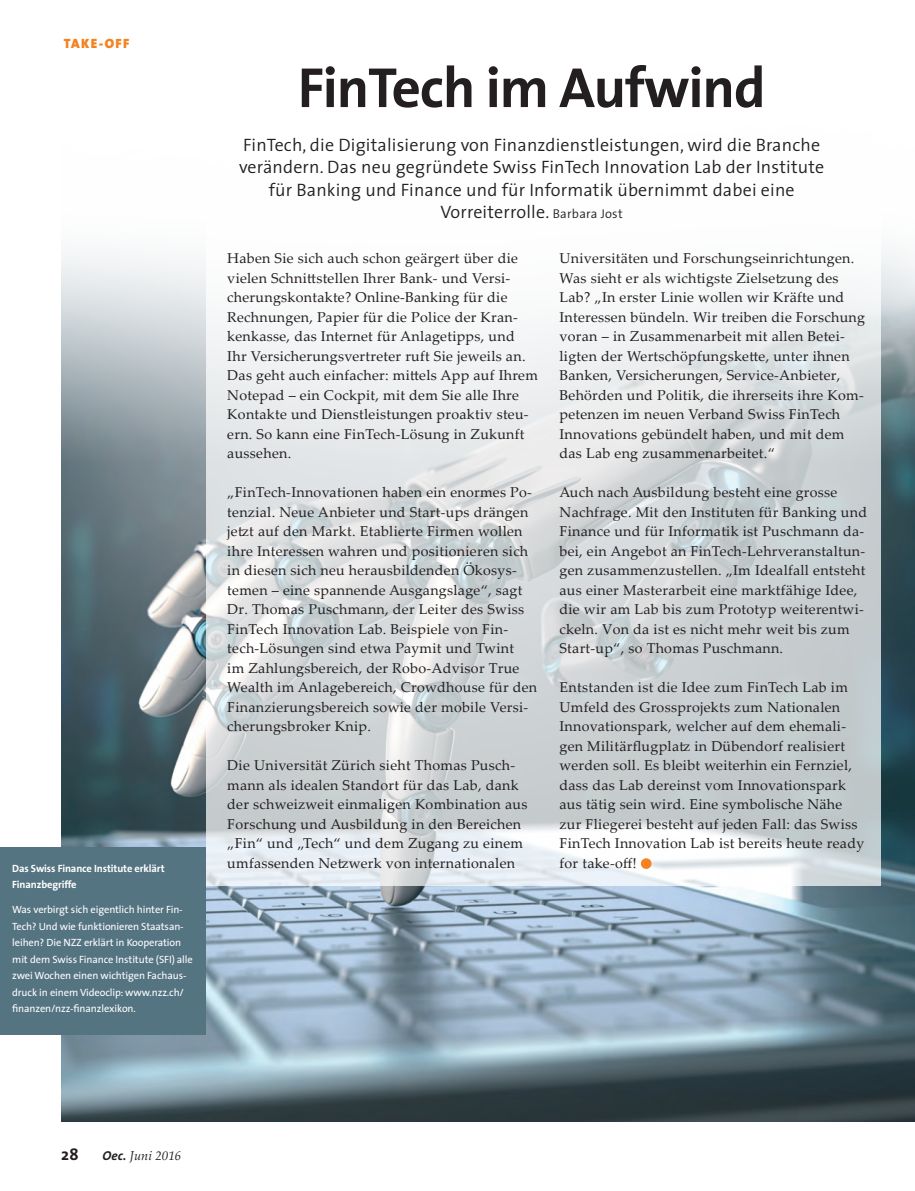
<style>
.page{position:relative;width:915px;height:1191px;background:#fff}
.page>*{position:absolute;margin:0;border:0;box-sizing:border-box;transform-origin:0 0}
.t1{font:700 57px "The Sans";letter-spacing:-.02em;color:#231f20}
.t2{font:300 18px/22.5px "The Sans";letter-spacing:.01em;color:#231f20;text-align:center}
.t3{font:700 16.5px "The Sans";color:#231f20}
.t4{font:14.25px/19.5px "Palatino Linotype";letter-spacing:.02em;color:#231f20}
.t5{font:900 13.5px "The Sans";color:#f58220}
.t6{font:italic 12.9px "Palatino Linotype";letter-spacing:.005em;color:#231f20}
.t7{font:10.5px/16.5px "The Sans";letter-spacing:-.01em;color:#fff}
.t8{font:700 10.5px/16.5px "The Sans";letter-spacing:-.01em;color:#fff}
.s1{font-size:12.75px}
.s2{font-family:"The Sans";font-weight:700}
</style>
<div class="page">
<img style="left:61px;top:250px;width:853px;height:871px">
<div style="left:0;top:847px;width:206px;height:187px;background:#557482"></div>
<svg style="left:206px;top:250px;width:674px;height:635px"></svg>
<div style="left:640px;top:858px;width:11px;height:11px;background:#f58220;border-radius:50%"></div>
<p class="t5" style="left:64px;top:32px;width:60px">TAKE-OFF</p>
<p class="t8" style="left:12px;top:860px;width:154px">Das Swiss Finance Institute erklärt<br>Finanzbegriffe</p>
<p class="t7" style="left:12px;top:901px;width:182px">Was verbirgt sich eigentlich hinter Fin-Tech? Und wie funktionieren Staatsan&shy;leihen? Die NZZ erklärt in Kooperation mit dem Swiss Finance Institute (SFI) alle zwei Wochen einen wichtigen Fachaus&shy;druck in einem Videoclip: www.nzz.ch/ finanzen/nzz-finanzlexikon.</p>
<h1 class="t1" style="left:297px;top:40px;width:469px">FinTech im Aufwind</h1>
<p class="t2" style="left:239px;top:133px;width:586px">FinTech, die Digitalisierung von Finanzdienstleistungen, wird die Branche verändern. Das neu gegründete Swiss FinTech I nnovation Lab der I nstitute für Banking und Finance und für I nformatik übernimmt dabei eine Vorreiterrolle. <span class="s1">Barbara Jost</span></p>
<p class="t4" style="left:227px;top:248px;width:312px">Haben Sie sich auch schon geärgert über die vielen Schnittstellen Ihrer Bank- und Versi&shy;cherungskontakte? Online-Banking für die Rechnungen, Papier für die Police der Kran&shy;kenkasse, das Internet für Anlagetipps, und<br>Ihr Versicherungsvertreter ruft Sie jeweils an.<br>Das geht auch einfacher: mittels App auf Ihrem Notepad – ein Cockpit, mit dem Sie alle Ihre Kontakte und Dienstleistungen proaktiv steu&shy;ern. So kann eine FinTech-Lösung in Zukunft aussehen.</p>
<p class="t4" style="left:227px;top:482px;width:311px">„FinTech-Innovationen haben ein enormes Po&shy;tenzial. Neue Anbieter und Start-ups drängen jetzt auf den Markt. Etablierte Firmen wollen ihre Interessen wahren und positionieren sich in diesen sich neu herausbildenden Ökosys&shy;temen – eine spannende Ausgangslage“, sagt Dr. Thomas Puschmann, der Leiter des Swiss FinTech Innovation Lab. Beispiele von Fin&shy;tech-Lösungen sind etwa Paymit und Twint<br>im Zahlungsbereich, der Robo-Advisor True Wealth im Anlagebereich, Crowdhouse für den Finanzierungsbereich sowie der mobile Versi&shy;cherungsbroker Knip.</p>
<p class="t4" style="left:227px;top:755px;width:301px">Die Universität Zürich sieht Thomas Pusch&shy;mann als idealen Standort für das Lab, dank der schweizweit einmaligen Kombination aus Forschung und Ausbildung in den Bereichen „Fin“ und „Tech“ und dem Zugang zu einem umfassenden Netzwerk von internationalen</p>
<p class="t4" style="left:559px;top:248px;width:307px">Universitäten und Forschungseinrichtungen.<br>Was sieht er als wichtigste Zielsetzung des Lab? „In erster Linie wollen wir Kräfte und Interessen bündeln. Wir treiben die Forschung voran – in Zusammenarbeit mit allen Betei&shy;ligten der Wertschöpfungskette, unter ihnen Banken, Versicherungen, Service-Anbieter, Behörden und Politik, die ihrerseits ihre Kom&shy;petenzen im neuen Verband Swiss FinTech Innovations gebündelt haben, und mit dem das Lab eng zusammenarbeitet.“</p>
<p class="t4" style="left:559px;top:482px;width:309px">Auch nach Ausbildung besteht eine grosse Nachfrage. Mit den Instituten für Banking und Finance und für Informatik ist Puschmann da&shy;bei, ein Angebot an FinTech-Lehrveranstaltun&shy;gen zusammenzustellen. „Im Idealfall entsteht aus einer Masterarbeit eine marktfähige Idee, die wir am Lab bis zum Prototyp weiterentwi&shy;ckeln. Von da ist es nicht mehr weit bis zum Start-up“, so Thomas Puschmann.</p>
<p class="t4" style="left:559px;top:677px;width:306px">Entstanden ist die Idee zum FinTech Lab im Umfeld des Grossprojekts zum Nationalen Innovationspark, welcher auf dem ehemali&shy;gen Militärflugplatz in Dübendorf realisiert werden soll. Es bleibt weiterhin ein Fernziel, dass das Lab dereinst vom Innovationspark aus tätig sein wird. Eine symbolische Nähe zur Fliegerei besteht auf jeden Fall: das Swiss FinTech Innovation Lab ist bereits heute ready for take-off!</p>
<p class="t3" style="left:61px;top:1141px;width:19px">28</p>
<p class="t6" style="left:102px;top:1146px;width:80px"><span class="s2">Oec.</span> Juni 2016</p>
</div>
